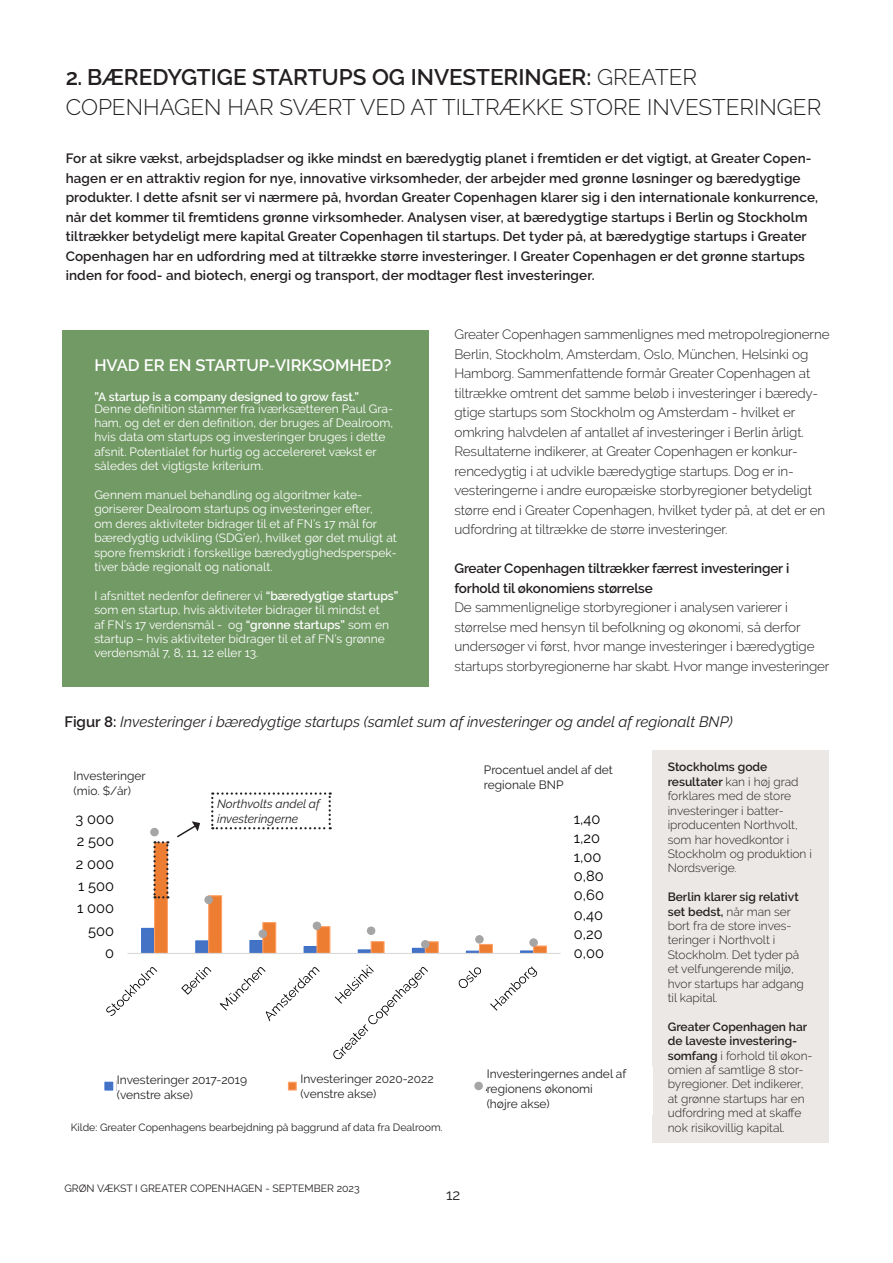
<style>
.page{position:relative;width:893px;height:1263px;background:#fff}
.page>*{position:absolute;margin:0;border:0;box-sizing:border-box;transform-origin:0 0}
.t1{font:300 22.5px/30px "Raleway";color:#231f20}
.t2{font:600 16.5px "Raleway";color:#fff}
.t3{font:italic 15px "Raleway";color:#231f20}
.t4{font:15px "Raleway";color:#231f20}
.t5{font:14.7px "Raleway";color:#000}
.t6{font:300 13.5px/19.5px "Raleway";letter-spacing:-.01em;color:#231f20}
.t7{font:600 13.5px/19.5px "Raleway";letter-spacing:.01em;color:#231f20}
.t8{font:600 13.5px "Raleway";letter-spacing:-.01em;color:#231f20}
.t9{font:12px/14.4px "Raleway";color:#fff}
.t10{font:300 12px/14.4px "Raleway";color:#231f20}
.t11{font:12px/15px "Raleway";color:#231f20}
.t12{font:600 12px "Raleway";color:#fff}
.t13{font:italic 12px/15px "Raleway";color:#231f20}
.t14{font:10.5px "Raleway";color:#231f20}
.s1{font-weight:600}
.s2{font-weight:600;font-style:normal}
</style>
<div class="page">
<hr style="left:128px;top:953px;width:433px;height:1px;background:#d9d9d9">
<svg style="left:106px;top:967px;width:51px;height:49px"></svg>
<svg style="left:181px;top:967px;width:30px;height:28px"></svg>
<svg style="left:220px;top:967px;width:100px;height:54px"></svg>
<svg style="left:333px;top:964px;width:95px;height:95px"></svg>
<svg style="left:459px;top:967px;width:22px;height:21px"></svg>
<svg style="left:490px;top:966px;width:47px;height:45px"></svg>
<div style="left:104px;top:1082px;width:9px;height:8px;background:#4472c4;border:1px solid #3b6fca"></div>
<div style="left:288px;top:1082px;width:9px;height:8px;background:#ed7d31;border:1px solid #ffa067"></div>
<div style="left:475px;top:1082px;width:7px;height:8px;background:#a5a5a5;border-radius:50%"></div>
<div style="left:474px;top:1082px;width:9px;height:8px;border:1px solid #a5a5a5;border-radius:50%"></div>
<div style="left:653px;top:750px;width:176px;height:392px;background:#ece8e5"></div>
<div style="left:62px;top:330px;width:367px;height:356px;background:#729a65"></div>
<svg style="left:141px;top:792px;width:407px;height:161px"></svg>
<p class="t1" style="left:66px;top:62px;width:757px"><span class="s1">2. BÆREDYGTIGE STARTUPS OG INVESTERINGER:</span> GREATER<br>COPENHAGEN HAR SVÆRT VED AT TILTRÆKKE STORE INVESTERINGER</p>
<p class="t7" style="left:66px;top:149px;width:754px">For at sikre vækst, arbejdspladser og ikke mindst en bæredygtig planet i fremtiden er det vigtigt, at Greater Copen&shy;hagen er en attraktiv region for nye, innovative virksomheder, der arbejder med grønne løsninger og bæredygtige produkter. I dette afsnit ser vi nærmere på, hvordan Greater Copenhagen klarer sig i den internationale konkurrence, når det kommer til fremtidens grønne virksomheder. Analysen viser, at bæredygtige startups i Berlin og Stockholm tiltrækker betydeligt mere kapital Greater Copenhagen til startups. Det tyder på, at bæredygtige startups i Greater Copenhagen har en udfordring med at tiltrække større investeringer. I Greater Copenhagen er det grønne startups inden for food- and biotech, energi og transport, der modtager flest investeringer.</p>
<p class="t2" style="left:94px;top:355px;width:298px">HVAD ER EN STARTUP-VIRKSOMHED?</p>
<p class="t12" style="left:94px;top:390px;width:266px">”A startup is a company designed to grow fast.”</p>
<p class="t9" style="left:94px;top:401px;width:300px">Denne definition stammer fra iværksætteren Paul Gra&shy;ham, og det er den definition, der bruges af Dealroom, hvis data om startups og investeringer bruges i dette afsnit. Potentialet for hurtig og accelereret vækst er således det vigtigste kriterium.</p>
<p class="t9" style="left:94px;top:487px;width:304px">Gennem manuel behandling og algoritmer kate&shy;goriserer Dealroom startups og investeringer efter,<br>om deres aktiviteter bidrager til et af FN’s 17 mål for bæredygtig udvikling (SDG’er), hvilket gør det muligt at spore fremskridt i forskellige bæredygtighedsperspek&shy;tiver både regionalt og nationalt.</p>
<p class="t9" style="left:94px;top:588px;width:305px">I afsnittet nedenfor definerer vi <span class="s1">“bæredygtige startups” </span>som en startup, hvis aktiviteter bidrager til mindst et<br>af FN’s 17 verdensmål - og <span class="s1">“grønne startups”</span> som en startup – hvis aktiviteter bidrager til et af FN’s grønne</p>
<p class="t9" style="left:94px;top:646px;width:166px">verdensmål 7, 8, 11, 12 eller 13.</p>
<p class="t6" style="left:454px;top:325px;width:377px">Greater Copenhagen sammenlignes med metropolregionerne Berlin, Stockholm, Amsterdam, Oslo, München, Helsinki og Hamborg. Sammenfattende formår Greater Copenhagen at tiltrække omtrent det samme beløb i investeringer i bæredy&shy;gtige startups som Stockholm og Amsterdam - hvilket er omkring halvdelen af antallet af investeringer i Berlin årligt.</p>
<p class="t6" style="left:454px;top:442px;width:372px">Resultaterne indikerer, at Greater Copenhagen er konkur&shy;rencedygtig i at udvikle bæredygtige startups. Dog er in&shy;vesteringerne i andre europæiske storbyregioner betydeligt større end i Greater Copenhagen, hvilket tyder på, at det er en udfordring at tiltrække de større investeringer.</p>
<p class="t8" style="left:454px;top:561px;width:336px">Greater Copenhagen tiltrækker færrest investeringer i</p>
<p class="t8" style="left:454px;top:580px;width:200px">forhold til økonomiens størrelse</p>
<p class="t6" style="left:454px;top:598px;width:377px">De sammenlignelige storbyregioner i analysen varierer i størrelse med hensyn til befolkning og økonomi, så derfor undersøger vi først, hvor mange investeringer i bæredygtige startups storbyregionerne har skabt. Hvor mange investeringer</p>
<p class="t3" style="left:64px;top:713px;width:670px"><span class="s2">Figur 8:</span> Investeringer i bæredygtige startups (samlet sum af investeringer og andel af regionalt BNP)</p>
<p class="t11" style="left:73px;top:768px;width:74px">Investeringer (mio. $/år)</p>
<p class="t11" style="left:484px;top:763px;width:130px">Procentuel andel af det regionale BNP</p>
<p class="t10" style="left:668px;top:760px;width:146px"><span class="s1">Stockholms gode resultater</span> kan i høj grad forklares med de store investeringer i batter&shy;iproducenten Northvolt, som har hovedkontor i<br>Stockholm og produktion i<br>Nordsverige.</p>
<p class="t10" style="left:668px;top:890px;width:138px"><span class="s1">Berlin klarer sig relativt set bedst,</span> når man ser bort fra de store inves&shy;teringer i Northvolt i<br>Stockholm. Det tyder på et velfungerende miljø, hvor startups har adgang til kapital.</p>
<p class="t10" style="left:668px;top:1019px;width:146px"><span class="s1">Greater Copenhagen har de laveste investering&shy;somfang</span> i forhold til økon&shy;omien af samtlige 8 stor&shy;byregioner. Det indikerer, at grønne startups har en udfordring med at skaffe nok risikovillig kapital.</p>
<p class="t13" style="left:217px;top:796px;width:104px">Northvolts andel af investeringerne</p>
<p class="t5" style="left:76px;top:810px;width:40px">3 000</p>
<p class="t5" style="left:574px;top:810px;width:28px">1,40</p>
<p class="t5" style="left:574px;top:829px;width:28px">1,20</p>
<p class="t5" style="left:77px;top:832px;width:39px">2 500</p>
<p class="t5" style="left:574px;top:848px;width:29px">1,00</p>
<p class="t5" style="left:76px;top:855px;width:40px">2 000</p>
<p class="t5" style="left:574px;top:867px;width:31px">0,80</p>
<p class="t5" style="left:78px;top:877px;width:37px">1 500</p>
<p class="t5" style="left:574px;top:887px;width:32px">0,60</p>
<p class="t5" style="left:77px;top:899px;width:39px">1 000</p>
<p class="t5" style="left:574px;top:906px;width:31px">0,40</p>
<p class="t5" style="left:88px;top:922px;width:27px">500</p>
<p class="t5" style="left:574px;top:925px;width:30px">0,20</p>
<p class="t5" style="left:105px;top:944px;width:10px">0</p>
<p class="t5" style="left:574px;top:944px;width:32px">0,00</p>
<p class="t11" style="left:300px;top:1071px;width:135px">Investeringer 2020-2022 (venstre akse)</p>
<p class="t11" style="left:487px;top:1066px;width:141px">Investeringernes andel af regionens økonomi</p>
<p class="t11" style="left:487px;top:1096px;width:64px">(højre akse)</p>
<p class="t14" style="left:71px;top:1121px;width:373px">Kilde: Greater Copenhagens bearbejdning på baggrund af data fra Dealroom.</p>
<p class="t11" style="left:117px;top:1072px;width:132px">Investeringer 2017-2019</p>
<p class="t11" style="left:117px;top:1087px;width:77px">(venstre akse)</p>
<p class="t5" style="left:116px;top:1077px;width:163px">Investeringer 2017-2019</p>
<p class="t5" style="left:299px;top:1077px;width:166px">Investeringer 2020-2022</p>
<p class="t5" style="left:486px;top:1077px;width:92px">Andel af BNP</p>
<p class="t14" style="left:64px;top:1182px;width:297px">GRØN VÆKST I GREATER COPENHAGEN - SEPTEMBER 2023</p>
<p class="t4" style="left:446px;top:1186px;width:16px">12</p>
</div>
